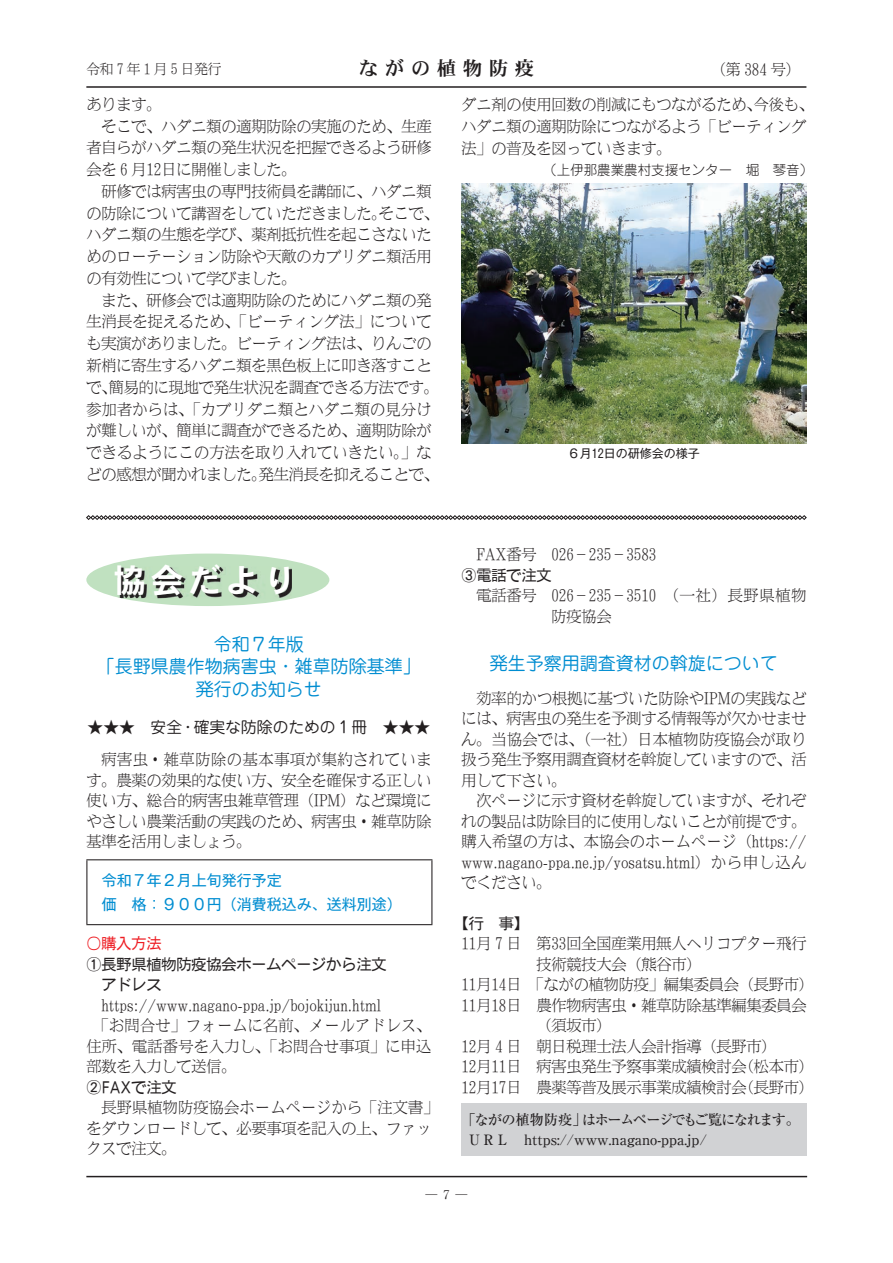
<style>
.page{position:relative;width:893px;height:1263px;background:#fff}
.page>*{position:absolute;margin:0;border:0;box-sizing:border-box;transform-origin:0 0}
.t1{font:33px "DFHS Gothic W7 WIN RKSJ H";letter-spacing:.135em;color:#fff}
.t2{font:19.5px "DFHS Mincho Std W7";letter-spacing:.335em;color:#231f20}
.t3{font:18px/22.5px "Jun 201 Pro";color:#008dd1;text-align:center}
.t4{font:15.75px "Jun 201 Pro";color:#231f20}
.t5{font:15px/20.5px "Motoya News M W2 90 msp RKSJ H";color:#231f20;text-align:justify}
.t6{font:15px "Motoya News M W2 90 msp RKSJ H";letter-spacing:.025em;color:#231f20}
.t7{font:15px/20.4px "Motoya News G W3 90 msp RKSJ H";color:#231f20}
.t8{font:15px/24px "Gothic MB101 Pr 6";color:#008dd1}
.t9{font:15px "Motoya News G W3 90 msp RKSJ H";color:#ee1d23}
.t10{font:500 14.25px/19.5px "Ryumin Pr 5";letter-spacing:-.01em;color:#231f20}
.t11{font:300 13.5px "Jun 101 Pro";color:#231f20}
.t12{font:13.5px "Motoya News M W2 90 msp RKSJ H";color:#231f20}
.t13{font:12px "Gothic MB101 Pr 6";color:#231f20}
.t14{font:12px "MS Mincho";color:#231f20}
.s1{font-family:"Ryumin Pr 6";font-weight:300}
.s2{font-family:"Ryumin Pr 6 N";font-weight:300}
</style>
<div class="page">
<hr style="left:86px;top:86px;width:720px;height:2px;background:#231f20">
<hr style="left:86px;top:1176px;width:721px;height:1px;background:#231f20">
<svg style="left:86px;top:515px;width:721px;height:5px"></svg>
<hr style="left:86px;top:859px;width:346px;height:1px;background:#231f20">
<hr style="left:86px;top:860px;width:1px;height:64px;background:#231f20">
<hr style="left:431px;top:860px;width:1px;height:64px;background:#231f20">
<hr style="left:86px;top:924px;width:346px;height:1px;background:#231f20">
<div style="left:86px;top:554px;width:243px;height:52px;background:#c0e1c0;border-radius:50%"></div>
<img style="left:118px;top:567px;width:174px;height:31px">
<div style="left:461px;top:1103px;width:345px;height:53px;background:#d1d2d4"></div>
<img style="left:461px;top:184px;width:345px;height:259px">
<p class="t12" style="left:86px;top:62px;width:136px">令和７年１月 5 日発行</p>
<h2 class="t2" style="left:359px;top:57px;width:177px">ながの植物防疫</h2>
<p class="t5" style="left:711px;top:59px;width:91px">（第 384 号）</p>
<p class="t5" style="left:86px;top:94px;width:76px">あります。</p>
<p class="t5" style="left:101px;top:116px;width:331px">そこで、ハダニ類の適期防除の実施のため、生産</p>
<p class="t5" style="left:86px;top:137px;width:346px">者自らがハダニ類の発生状況を把握できるよう研修</p>
<p class="t5" style="left:86px;top:159px;width:211px">会を６月12日に開催しました。</p>
<p class="t5" style="left:101px;top:181px;width:331px">研修では病害虫の専門技術員を講師に、ハダニ類</p>
<p class="t5" style="left:86px;top:203px;width:354px">の防除について講習をしていただきました。そこで、</p>
<p class="t5" style="left:86px;top:224px;width:346px">ハダニ類の生態を学び、薬剤抵抗性を起こさないた</p>
<p class="t5" style="left:86px;top:246px;width:346px">めのローテーション防除や天敵のカブリダニ類活用</p>
<p class="t5" style="left:86px;top:268px;width:211px">の有効性について学びました。</p>
<p class="t5" style="left:101px;top:290px;width:331px">また、研修会では適期防除のためにハダニ類の発</p>
<p class="t6" style="left:86px;top:314px;width:347px">生消長を捉えるため、「ビーティング法」について</p>
<p class="t5" style="left:86px;top:333px;width:346px">も実演がありました。ビーティング法は、りんごの</p>
<p class="t5" style="left:86px;top:355px;width:346px">新梢に寄生するハダニ類を黒色板上に叩き落すこと</p>
<p class="t5" style="left:86px;top:377px;width:354px">で、簡易的に現地で発生状況を調査できる方法です。</p>
<p class="t6" style="left:86px;top:401px;width:346px">参加者からは、「カブリダニ類とハダニ類の見分け</p>
<p class="t5" style="left:86px;top:420px;width:346px">が難しいが、簡単に調査ができるため、適期防除が</p>
<p class="t6" style="left:86px;top:445px;width:346px">できるようにこの方法を取り入れていきたい。」な</p>
<p class="t5" style="left:86px;top:464px;width:354px">どの感想が聞かれました。発生消長を抑えることで、</p>
<h1 class="t1" style="left:113px;top:563px;width:184px">協会だより</h1>
<p class="t3" style="left:97px;top:631px;width:325px">令和７年版<br>「長野県農作物病害虫・雑草防除基準」発行のお知らせ</p>
<p class="t4" style="left:88px;top:714px;width:344px">★★★　安全・確実な防除のための１冊　★★★</p>
<p class="t5" style="left:86px;top:749px;width:347px;text-indent:15px">病害虫・雑草防除の基本事項が集約されています。農薬の効果的な使い方、安全を確保する正しい使い方、総合的病害虫雑草管理（IPM）など環境にやさしい農業活動の実践のため、病害虫・雑草防除基準を活用しましょう。</p>
<p class="t8" style="left:102px;top:867px;width:302px">令和７年２月上旬発行予定<br>価　格：９００円（消費税込み、送料別途）</p>
<p class="t9" style="left:86px;top:936px;width:76px">○購入方法</p>
<p class="t7" style="left:86px;top:954px;width:301px">①長野県植物防疫協会ホームページから注文　アドレス</p>
<p class="t5" style="left:101px;top:995px;width:281px">https://www.nagano-ppa.jp/bojokijun.html</p>
<p class="t6" style="left:94px;top:1018px;width:339px">「お問合せ」フォームに名前、メールアドレス、</p>
<p class="t6" style="left:86px;top:1038px;width:346px">住所、電話番号を入力し、「お問合せ事項」に申込</p>
<p class="t5" style="left:86px;top:1056px;width:151px">部数を入力して送信。</p>
<p class="t7" style="left:86px;top:1077px;width:91px">②FAXで注文</p>
<p class="t5" style="left:86px;top:1097px;width:354px;text-align:left;text-indent:15px">長野県植物防疫協会ホームページから「注文書」をダウンロードして、必要事項を記入の上、ファックスで注文。</p>
<p class="t5" style="left:461px;top:93px;width:354px;line-height:21.8px;text-align:left">ダニ剤の使用回数の削減にもつながるため、今後も、ハダニ類の適期防除につながるよう「ビーティング法」の普及を図っていきます。</p>
<p class="t11" style="left:543px;top:159px;width:271px">（上伊那農業農村支援センター　堀　琴音）</p>
<p class="t13" style="left:568px;top:443px;width:133px">６月12日の研修会の様子</p>
<p class="t5" style="left:476px;top:544px;width:181px">FAX番号　026<span class="s1">－</span>235<span class="s1">－</span>3583</p>
<p class="t7" style="left:461px;top:565px;width:91px">③電話で注文</p>
<p class="t5" style="left:551px;top:585px;width:256px;text-indent:-75px">電話番号　 026<span class="s1">－</span>235<span class="s1">－</span>3510　（一社）長野県植物防疫協会</p>
<p class="t3" style="left:490px;top:650px;width:290px">発生予察用調査資材の斡旋について</p>
<p class="t5" style="left:461px;top:688px;width:346px;text-indent:15px">効率的かつ根拠に基づいた防除やIPMの実践などには、病害虫の発生を予測する情報等が欠かせません。当協会では、（一社）日本植物防疫協会が取り扱う発生予察用調査資材を斡旋していますので、活用して下さい。</p>
<p class="t5" style="left:461px;top:790px;width:347px;text-indent:15px">次ページに示す資材を斡旋していますが、それぞれの製品は防除目的に使用しないことが前提です。購入希望の方は、本協会のホームページ（https:// www.nagano-ppa.ne.jp/yosatsu.html）から申し込んでください。</p>
<p class="t7" style="left:454px;top:913px;width:76px">【行　事】</p>
<p class="t5" style="left:461px;top:933px;width:346px">11月７日　 第33回全国産業用無人ヘリコプター飛行</p>
<p class="t5" style="left:536px;top:954px;width:166px">技術競技大会（熊谷市）</p>
<p class="t5" style="left:461px;top:974px;width:354px">11月14日　「ながの植物防疫」編集委員会（長野市）</p>
<p class="t5" style="left:461px;top:995px;width:346px">11月18日　 農作物病害虫・雑草防除基準編集委員会</p>
<p class="t5" style="left:536px;top:1015px;width:76px">（須坂市）</p>
<p class="t5" style="left:461px;top:1036px;width:316px">12月４日　朝日税理士法人会計指導（長野市）</p>
<p class="t5" style="left:461px;top:1056px;width:354px">12月11日　病害虫発生予察事業成績検討会（松本市）</p>
<p class="t5" style="left:461px;top:1077px;width:354px">12月17日　農薬等普及展示事業成績検討会（長野市）</p>
<p class="t10" style="left:467px;top:1109px;width:334px;text-indent:-6px">「ながの植物防疫」はホームページでもご覧になれます。<br>ＵＲＬ　https://www.nagano-ppa.jp/</p>
<p class="t14" style="left:425px;top:1188px;width:43px">― <span class="s2">7</span> ―</p>
</div>
